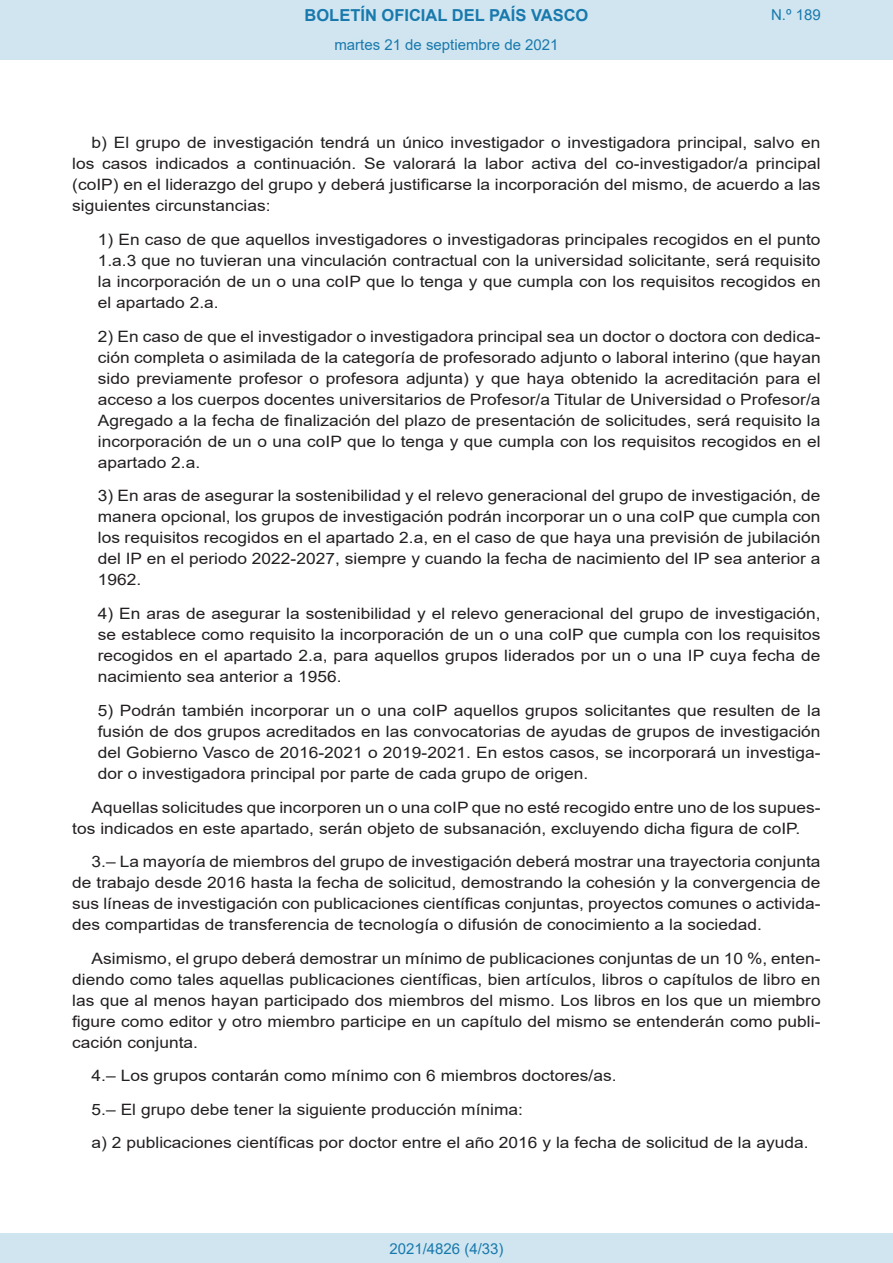
<style>
.page{position:relative;width:893px;height:1263px;background:#fff}
.page>*{position:absolute;margin:0;border:0;box-sizing:border-box;transform-origin:0 0}
.t1{font:700 16.5px "Arial";color:#1879ad}
.BOPVDetalle1{font:15.6px/21px "Arial";color:#231f20;text-align:justify;scale:1.11 1}
.BOPVDetalle{font:15.6px/21px "Arial";color:#231f20;text-align:justify;scale:1.11 1}
.Paginacion_Centro{font:15px "Arial";color:#1879ad}
</style>
<div class="page">
<div style="left:0;top:0;width:893px;height:60px;background:#d0e5f0"></div>
<div style="left:0;top:1233px;width:893px;height:30px;background:#d0e5f0"></div>
<p class="t1" style="left:305px;top:3px;width:285px">BOLETÍN OFICIAL DEL PAÍS VASCO</p>
<p class="Paginacion_Centro" style="left:334px;top:35px;width:226px">martes 21 de septiembre de 2021</p>
<p class="Paginacion_Centro" style="left:771px;top:5px;width:51px">N.º 189</p>
<p class="BOPVDetalle" style="left:72px;top:132px;width:676px;text-indent:19px">b) El grupo de investigación tendrá un único investigador o investigadora principal, salvo en los casos indicados a continuación. Se valorará la labor activa del co-investigador/a principal (coIP) en el liderazgo del grupo y deberá justificarse la incorporación del mismo, de acuerdo a las siguientes circunstancias:</p>
<p class="BOPVDetalle1" style="left:98px;top:229px;width:653px">1) En caso de que aquellos investigadores o investigadoras principales recogidos en el punto 1.a.3 que no tuvieran una vinculación contractual con la universidad solicitante, será requisito la incorporación de un o una coIP que lo tenga y que cumpla con los requisitos recogidos en el apartado 2.a.</p>
<p class="BOPVDetalle1" style="left:98px;top:326px;width:653px">2) En caso de que el investigador o investigadora principal sea un doctor o doctora con dedica&shy;ción completa o asimilada de la categoría de profesorado adjunto o laboral interino (que hayan sido previamente profesor o profesora adjunta) y que haya obtenido la acreditación para el acceso a los cuerpos docentes universitarios de Profesor/a Titular de Universidad o Profesor/a Agregado a la fecha de finalización del plazo de presentación de solicitudes, será requisito la incorporación de un o una coIP que lo tenga y que cumpla con los requisitos recogidos en el apartado 2.a.</p>
<p class="BOPVDetalle1" style="left:98px;top:485px;width:653px">3) En aras de asegurar la sostenibilidad y el relevo generacional del grupo de investigación, de manera opcional, los grupos de investigación podrán incorporar un o una coIP que cumpla con los requisitos recogidos en el apartado 2.a, en el caso de que haya una previsión de jubilación del IP en el periodo 2022-2027, siempre y cuando la fecha de nacimiento del IP sea anterior a 1962.</p>
<p class="BOPVDetalle1" style="left:98px;top:603px;width:653px">4) En aras de asegurar la sostenibilidad y el relevo generacional del grupo de investigación, se establece como requisito la incorporación de un o una coIP que cumpla con los requisitos recogidos en el apartado 2.a, para aquellos grupos liderados por un o una IP cuya fecha de nacimiento sea anterior a 1956.</p>
<p class="BOPVDetalle1" style="left:98px;top:700px;width:653px">5) Podrán también incorporar un o una coIP aquellos grupos solicitantes que resulten de la fusión de dos grupos acreditados en las convocatorias de ayudas de grupos de investigación del Gobierno Vasco de 2016-2021 o 2019-2021. En estos casos, se incorporará un investiga&shy;dor o investigadora principal por parte de cada grupo de origen.</p>
<p class="BOPVDetalle" style="left:72px;top:797px;width:676px;text-indent:19px">Aquellas solicitudes que incorporen un o una coIP que no esté recogido entre uno de los supues&shy;tos indicados en este apartado, serán objeto de subsanación, excluyendo dicha figura de coIP.</p>
<p class="BOPVDetalle" style="left:72px;top:851px;width:676px;text-indent:19px">3.– La mayoría de miembros del grupo de investigación deberá mostrar una trayectoria conjunta de trabajo desde 2016 hasta la fecha de solicitud, demostrando la cohesión y la convergencia de sus líneas de investigación con publicaciones científicas conjuntas, proyectos comunes o activida&shy;des compartidas de transferencia de tecnología o difusión de conocimiento a la sociedad.</p>
<p class="BOPVDetalle" style="left:72px;top:948px;width:676px;text-indent:19px">Asimismo, el grupo deberá demostrar un mínimo de publicaciones conjuntas de un 10 %, enten&shy;diendo como tales aquellas publicaciones científicas, bien artículos, libros o capítulos de libro en las que al menos hayan participado dos miembros del mismo. Los libros en los que un miembro figure como editor y otro miembro participe en un capítulo del mismo se entenderán como publi&shy;cación conjunta.</p>
<p class="BOPVDetalle" style="left:92px;top:1065px;width:474px">4.– Los grupos contarán como mínimo con 6 miembros doctores/as.</p>
<p class="BOPVDetalle" style="left:92px;top:1098px;width:390px">5.– El grupo debe tener la siguiente producción mínima:</p>
<p class="BOPVDetalle" style="left:92px;top:1132px;width:647px">a) 2 publicaciones científicas por doctor entre el año 2016 y la fecha de solicitud de la ayuda.</p>
<p class="Paginacion_Centro" style="left:389px;top:1238px;width:116px">2021/4826 (4/33)</p>
</div>
